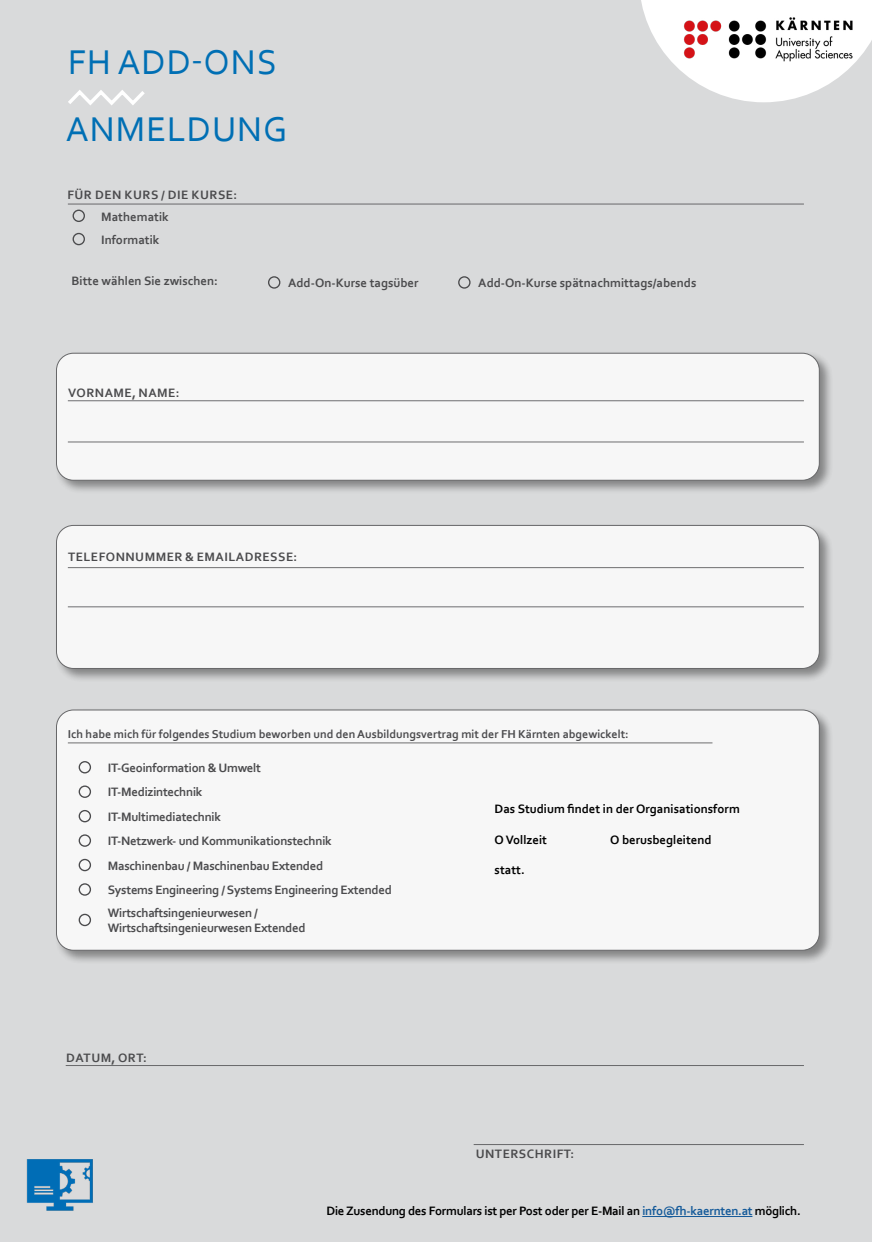
<style>
.page{position:relative;width:872px;height:1242px;background:#d9dadb}
.page>*{position:absolute;margin:0;border:0;box-sizing:border-box;transform-origin:0 0}
.t1{font:36px "Corbel";letter-spacing:.025em;color:#006fb4}
.t2{font:700 12.75px/24.5px "Corbel";letter-spacing:-.02em;color:#4b4b4d}
.t3{font:700 12.75px "Corbel";letter-spacing:-.01em;color:#000}
.t4{font:700 12.75px/21.8px "Corbel";letter-spacing:.04em;color:#4b4b4d}
.t5{font:700 12.75px "Corbel";color:#4b4b4d}
.t6{font:700 12px "Corbel";color:#4b4b4d}
.s1{color:#165b9a}
</style>
<div class="page">
<svg style="left:641px;top:0;width:231px;height:102px"></svg>
<img style="left:647px;top:14px;width:225px;height:51px">
<div style="left:54px;top:351px;width:780px;height:144px;background:#000;opacity:.5"></div>
<div style="left:56px;top:353px;width:763px;height:127px;background:#f7f7f7;border-radius:17px"></div>
<div style="left:56px;top:353px;width:763px;height:127px;border:1px solid #4b4b4d;border-radius:17px"></div>
<hr style="left:68px;top:400px;width:736px;height:1px;background:#4b4b4d">
<hr style="left:68px;top:441px;width:736px;height:1px;background:#4b4b4d">
<hr style="left:66px;top:1065px;width:738px;height:1px;background:#4b4b4d">
<hr style="left:473px;top:1144px;width:331px;height:1px;background:#4b4b4d">
<div style="left:54px;top:523px;width:780px;height:160px;background:#000;opacity:.5"></div>
<div style="left:56px;top:525px;width:763px;height:143px;background:#f7f7f7;border-radius:17px"></div>
<div style="left:56px;top:525px;width:763px;height:144px;border:1px solid #4b4b4d;border-radius:17px"></div>
<hr style="left:68px;top:567px;width:736px;height:1px;background:#4b4b4d">
<hr style="left:68px;top:606px;width:736px;height:1px;background:#4b4b4d">
<div style="left:73px;top:210px;width:12px;height:12px;border:1px solid #4b4b4d;border-radius:50%"></div>
<div style="left:73px;top:233px;width:12px;height:12px;border:1px solid #4b4b4d;border-radius:50%"></div>
<div style="left:54px;top:707px;width:780px;height:257px;background:#000;opacity:.5"></div>
<div style="left:56px;top:710px;width:763px;height:240px;background:#f7f7f7;border-radius:17px"></div>
<div style="left:56px;top:709px;width:763px;height:241px;border:1px solid #4b4b4d;border-radius:17px"></div>
<div style="left:79px;top:761px;width:12px;height:12px;border:1px solid #4b4b4d;border-radius:50%"></div>
<div style="left:79px;top:785px;width:12px;height:13px;border:1px solid #4b4b4d;border-radius:50%"></div>
<div style="left:79px;top:810px;width:12px;height:12px;border:1px solid #4b4b4d;border-radius:50%"></div>
<div style="left:79px;top:834px;width:12px;height:13px;border:1px solid #4b4b4d;border-radius:50%"></div>
<div style="left:79px;top:859px;width:12px;height:12px;border:1px solid #4b4b4d;border-radius:50%"></div>
<div style="left:79px;top:883px;width:12px;height:12px;border:1px solid #4b4b4d;border-radius:50%"></div>
<div style="left:79px;top:913px;width:12px;height:13px;border:1px solid #4b4b4d;border-radius:50%"></div>
<hr style="left:68px;top:742px;width:644px;height:1px;background:#4b4b4d">
<hr style="left:68px;top:204px;width:736px;height:1px;background:#4b4b4d">
<svg style="left:68px;top:90px;width:77px;height:15px"></svg>
<div style="left:268px;top:276px;width:12px;height:13px;border:1px solid #4b4b4d;border-radius:50%"></div>
<div style="left:458px;top:276px;width:12px;height:13px;border:1px solid #4b4b4d;border-radius:50%"></div>
<hr style="left:642px;top:1216px;width:110px;height:1px;background:#165b9a">
<img style="left:26px;top:1159px;width:67px;height:52px">
<h1 class="t1" style="left:68px;top:40px;width:210px">FH ADD-ONS</h1>
<h1 class="t1" style="left:66px;top:106px;width:223px">ANMELDUNG</h1>
<p class="t4" style="left:101px;top:183px;width:137px;text-indent:-34px">FÜR DEN KURS / DIE KURSE:<br>Mathematik</p>
<p class="t5" style="left:101px;top:232px;width:60px">Informatik</p>
<p class="t5" style="left:72px;top:273px;width:148px">Bitte wählen Sie zwischen:</p>
<p class="t5" style="left:288px;top:275px;width:132px">Add-On-Kurse tagsüber</p>
<p class="t5" style="left:478px;top:275px;width:220px">Add-On-Kurse spätnachmittags/abends</p>
<p class="t4" style="left:68px;top:381px;width:113px">VORNAME, NAME:</p>
<p class="t4" style="left:68px;top:545px;width:231px">TELEFONNUMMER &amp; EMAILADRESSE:</p>
<p class="t6" style="left:68px;top:726px;width:562px">Ich habe mich für folgendes Studium beworben und den Ausbildungsvertrag mit der FH Kärnten abgewickelt:</p>
<p class="t2" style="left:108px;top:755px;width:285px">IT-Geoinformation &amp; Umwelt<br>IT-Medizintechnik<br>IT-Multimediatechnik<br>IT-Netzwerk- und Kommunikationstechnik Maschinenbau / Maschinenbau Extended<br>Systems Engineering / Systems Engineering Extended</p>
<p class="t2" style="left:108px;top:905px;width:199px;line-height:15px">Wirtschaftsingenieurwesen /<br>Wirtschaftsingenieurwesen Extended</p>
<p class="t3" style="left:494px;top:801px;width:247px">Das Studium findet in der Organisationsform</p>
<p class="t3" style="left:494px;top:831px;width:54px">O Vollzeit</p>
<p class="t3" style="left:610px;top:831px;width:103px">O berusbegleitend</p>
<p class="t3" style="left:494px;top:862px;width:32px">statt.</p>
<p class="t4" style="left:66px;top:1046px;width:82px">DATUM, ORT:</p>
<p class="t4" style="left:476px;top:1142px;width:100px">UNTERSCHRIFT:</p>
<p class="t3" style="left:326px;top:1203px;width:476px">Die Zusendung des Formulars ist per Post oder per E-Mail an <span class="s1">info@fh-kaernten.at</span> möglich.</p>
</div>
